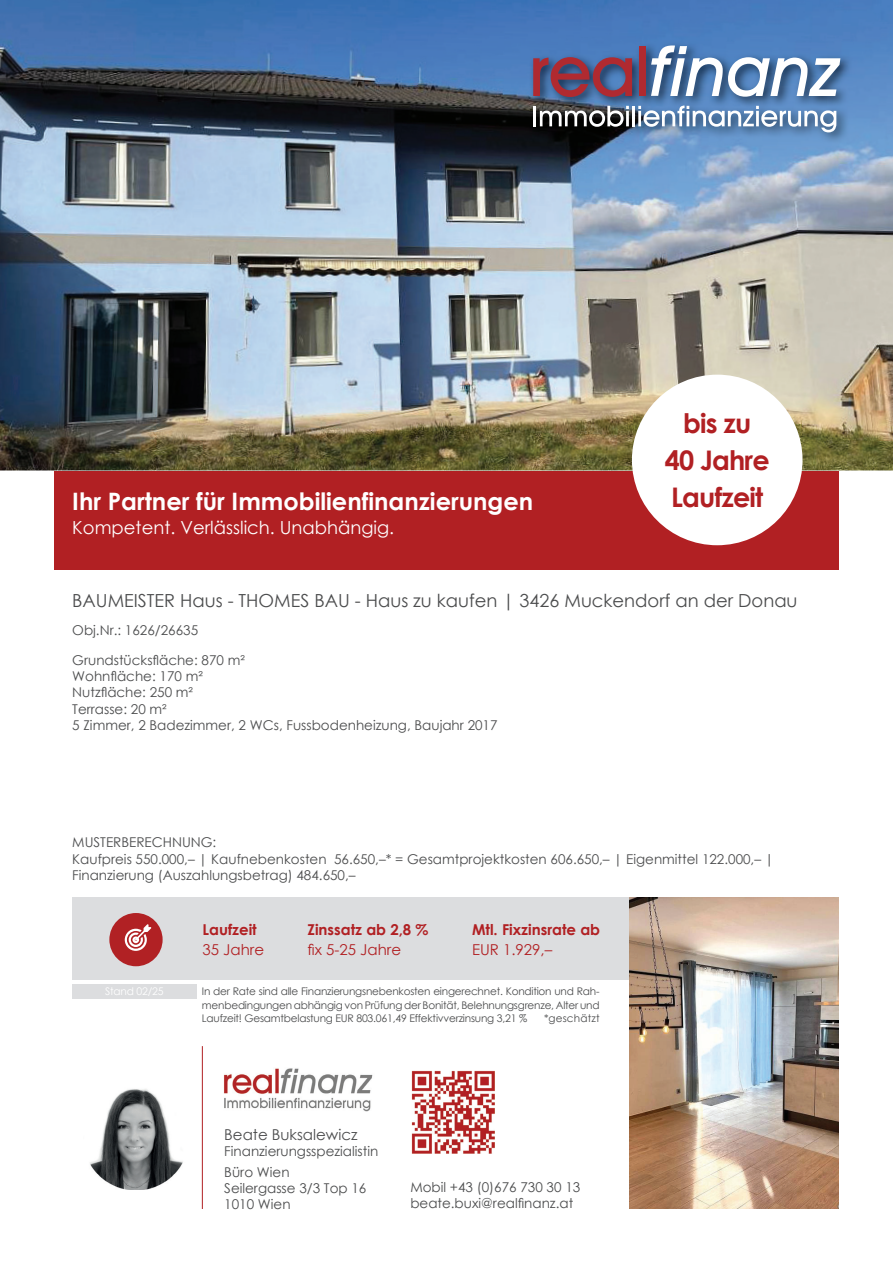
<style>
.page{position:relative;width:893px;height:1263px;background:#fff}
.page>*{position:absolute;margin:0;border:0;box-sizing:border-box;transform-origin:0 0}
.t1{font:700 27px/36.6px "Century Gothic";letter-spacing:-.03em;color:#b12023;text-align:center}
.t2{font:700 24px "Century Gothic";color:#fff}
.t3{font:18px "Century Gothic";color:#4b4c4d}
.t4{font:18px "Century Gothic";color:#fff}
.t5{font:700 15px "Century Gothic";color:#b12023}
.t6{font:15px "Century Gothic";color:#b12023}
.t7{font:15px "Century Gothic";color:#4b4c4d}
.t8{font:13.5px/16.2px "Century Gothic";color:#4b4c4d}
.t9{font:10.5px/13.5px "Century Gothic";letter-spacing:-.02em;color:#4b4c4d;text-align:justify}
.t10{font:10.5px "Century Gothic";letter-spacing:.01em;color:#4b4c4d}
.t11{font:10.5px "Century Gothic";letter-spacing:-.02em;color:#fff}
</style>
<div class="page">
<div style="left:72px;top:897px;width:767px;height:83px;background:#dcdddf"></div>
<hr style="left:202px;top:1046px;width:1px;height:163px;background:#b12023">
<div style="left:54px;top:471px;width:785px;height:99px;background:#b12023"></div>
<div style="left:72px;top:984px;width:124px;height:14px;background:#dcdddf"></div>
<img style="left:90px;top:1089px;width:93px;height:101px">
<img style="left:224px;top:1068px;width:149px;height:43px">
<img style="left:411px;top:1070px;width:83px;height:84px">
<img style="left:629px;top:897px;width:210px;height:312px">
<img style="left:0;top:0;width:893px;height:470px">
<div style="left:109px;top:913px;width:54px;height:53px;background:#b12124;border-radius:50%"></div>
<svg style="left:125px;top:924px;width:26px;height:27px"></svg>
<div style="left:632px;top:375px;width:170px;height:170px;background:#fff;border-radius:50%"></div>
<img style="left:529px;top:42px;width:324px;height:103px">
<svg style="left:533px;top:57px;width:99px;height:40px;background:#754865"></svg>
<div style="left:639px;top:46px;width:7px;height:50px;background:#b02a30"></div>
<svg style="left:651px;top:45px;width:189px;height:52px"></svg>
<hr style="left:533px;top:106px;width:3px;height:20px;background:#fff">
<svg style="left:540px;top:106px;width:89px;height:21px"></svg>
<hr style="left:632px;top:106px;width:3px;height:20px;background:#fff">
<svg style="left:638px;top:106px;width:198px;height:26px"></svg>
<h2 class="t2" style="left:72px;top:486px;width:462px">Ihr Partner für Immobilienfinanzierungen</h2>
<h3 class="t4" style="left:72px;top:515px;width:323px">Kompetent. Verlässlich. Unabhängig.</h3>
<h1 class="t1" style="left:665px;top:405px;width:107px">bis zu<br>40 Jahre<br>Laufzeit</h1>
<h3 class="t3" style="left:72px;top:588px;width:727px">BAUMEISTER Haus - THOMES BAU - Haus zu kaufen | 3426 Muckendorf an der Donau</h3>
<p class="t8" style="left:72px;top:622px;width:127px">Obj.Nr.: 1626/26635</p>
<p class="t8" style="left:72px;top:652px;width:427px">Grundstücksfläche: 870 m²<br>Wohnfläche: 170 m²<br>Nutzfläche: 250 m²<br>Terrasse: 20 m²<br>5 Zimmer, 2 Badezimmer, 2 WCs, Fussbodenheizung, Baujahr 2017</p>
<p class="t8" style="left:72px;top:834px;width:703px">MUSTERBERECHNUNG:<br>Kaufpreis 550.000,– | Kaufnebenkosten 56.650,–* = Gesamtprojektkosten 606.650,– | Eigenmittel 122.000,– |<br>Finanzierung (Auszahlungsbetrag) 484.650,–</p>
<p class="t11" style="left:105px;top:984px;width:60px">Stand 02/25</p>
<p class="t5" style="left:203px;top:920px;width:56px">Laufzeit</p>
<p class="t6" style="left:203px;top:939px;width:63px">35 Jahre</p>
<p class="t5" style="left:308px;top:920px;width:122px">Zinssatz ab 2,8 %</p>
<p class="t6" style="left:308px;top:939px;width:95px">fix 5-25 Jahre</p>
<p class="t5" style="left:472px;top:920px;width:130px">Mtl. Fixzinsrate ab</p>
<p class="t6" style="left:472px;top:939px;width:82px">EUR 1.929,–</p>
<p class="t9" style="left:202px;top:984px;width:399px">In der Rate sind alle Finanzierungsnebenkosten eingerechnet. Kondition und Rah&shy;menbedingungen abhängig von Prüfung der Bonität, Belehnungsgrenze, Alter und Laufzeit! Gesamtbelastung EUR 803.061,49 Effektivverzinsung 3,21 %</p>
<p class="t10" style="left:544px;top:1011px;width:57px">*geschätzt</p>
<p class="t7" style="left:224px;top:1124px;width:135px">Beate Buksalewicz</p>
<p class="t8" style="left:224px;top:1141px;width:156px;line-height:20.4px">Finanzierungsspezialistin<br>Büro Wien</p>
<p class="t8" style="left:224px;top:1179px;width:144px">Seilergasse 3/3 Top 16<br>1010 Wien</p>
<p class="t8" style="left:410px;top:1179px;width:171px">Mobil +43 (0)676 730 30 13 beate.buxi@realfinanz.at</p>
</div>
